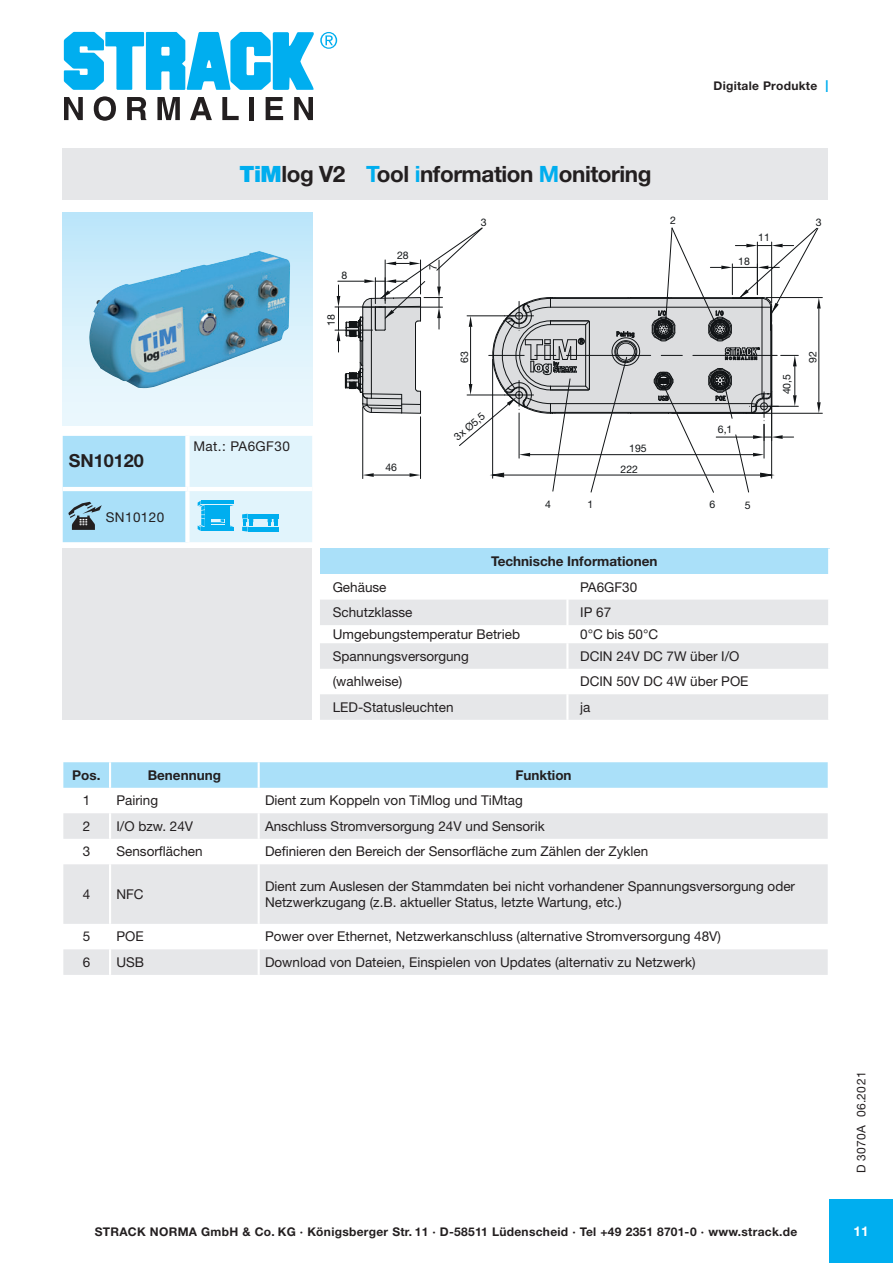
<style>
.page{position:relative;width:893px;height:1263px;background:#fff}
.page>*{position:absolute;margin:0;border:0;box-sizing:border-box;transform-origin:0 0}
.t1{font:700 22.5px "Helvetica Neue LT Std";letter-spacing:-.02em;color:#231f20}
.t2{font:700 18px "Helvetica Neue LT Std";color:#231f20}
.Grndschr__10_12_FutL{font:13.5px/15.8px "Helvetica Neue LT Std";color:#231f20}
.t3{font:700 13.5px "Helvetica Neue LT Std";color:#231f20}
.Grndschr__10_12_FutL-2{font:13.5px "Helvetica Neue LT Std";letter-spacing:.03em;color:#231f20}
.t4{font:700 13.5px "Helvetica Neue LT Std";color:#fff}
.t5{font:700 12px "Helvetica Neue LT Std";letter-spacing:.025em;color:#231f20}
.t6{font:12px "Helvetica Neue LT Std";letter-spacing:.03em;color:#231f20}
.t7{font:10.5px/20.5px "Helvetica Neue LT Std";color:#111416}
.s1{font-weight:900;color:#00aeef}
.s2{color:#00aeef}
.s3{font-weight:400;font-size:16.5px;color:#00aeef}
</style>
<div class="page">
<svg style="left:64px;top:97px;width:19px;height:23px"></svg>
<svg style="left:94px;top:96px;width:22px;height:25px"></svg>
<svg style="left:127px;top:97px;width:19px;height:23px"></svg>
<svg style="left:157px;top:97px;width:23px;height:23px"></svg>
<svg style="left:190px;top:97px;width:22px;height:23px"></svg>
<svg style="left:222px;top:97px;width:17px;height:23px"></svg>
<div style="left:249px;top:97px;width:5px;height:23px;background:#231f20"></div>
<svg style="left:266px;top:97px;width:17px;height:23px"></svg>
<svg style="left:294px;top:97px;width:19px;height:23px"></svg>
<svg style="left:64px;top:32px;width:273px;height:58px"></svg>
<div style="left:829px;top:1199px;width:64px;height:64px;background:#00aeef"></div>
<hr style="left:766px;top:297px;width:56px;height:1px;background:#111416">
<hr style="left:672px;top:413px;width:150px;height:1px;background:#111416">
<hr style="left:335px;top:330px;width:37px;height:1px;background:#111416">
<hr style="left:335px;top:307px;width:47px;height:1px;background:#111416">
<svg style="left:337px;top:228px;width:484px;height:265px"></svg>
<div style="left:63px;top:213px;width:249px;height:212px;background:linear-gradient(to bottom,#bde6fa,#eff9fd)"></div>
<div style="left:320px;top:549px;width:509px;height:25px;background:#aae0f9"></div>
<svg style="left:320px;top:600px;width:508px;height:120px;fill:#e6e7e9"></svg>
<hr style="left:828px;top:549px;width:2px;height:25px;background:#fff">
<hr style="left:566px;top:600px;width:2px;height:25px;background:#fff">
<svg style="left:566px;top:625px;width:2px;height:18px"></svg>
<hr style="left:566px;top:643px;width:2px;height:26px;background:#fff">
<hr style="left:566px;top:669px;width:2px;height:25px;background:#fff">
<hr style="left:566px;top:694px;width:2px;height:26px;background:#fff">
<img style="left:89px;top:251px;width:201px;height:137px">
<svg style="left:63px;top:762px;width:765px;height:26px;background:#abe0f9"></svg>
<svg style="left:63px;top:813px;width:765px;height:162px;fill:#e6e7e9"></svg>
<hr style="left:109px;top:762px;width:2px;height:26px;background:#fff">
<hr style="left:258px;top:762px;width:2px;height:26px;background:#fff">
<hr style="left:109px;top:813px;width:2px;height:26px;background:#fff">
<hr style="left:258px;top:813px;width:2px;height:26px;background:#fff">
<hr style="left:109px;top:839px;width:2px;height:25px;background:#fff">
<hr style="left:258px;top:839px;width:2px;height:25px;background:#fff">
<hr style="left:109px;top:864px;width:2px;height:60px;background:#fff">
<hr style="left:258px;top:864px;width:2px;height:60px;background:#fff">
<hr style="left:109px;top:924px;width:2px;height:25px;background:#fff">
<hr style="left:258px;top:924px;width:2px;height:25px;background:#fff">
<hr style="left:109px;top:949px;width:2px;height:26px;background:#fff">
<hr style="left:258px;top:949px;width:2px;height:26px;background:#fff">
<div style="left:63px;top:549px;width:249px;height:171px;background:#e6e7e9"></div>
<div style="left:63px;top:149px;width:765px;height:51px;background:#e6e7e9"></div>
<svg style="left:63px;top:436px;width:249px;height:106px;background:#bbe4f6"></svg>
<p class="t1" style="left:239px;top:160px;width:413px"><span class="s1">TiM</span>log V2 <span class="s2">T</span>ool <span class="s2">i</span>nformation <span class="s2">M</span>onitoring</p>
<p class="t5" style="left:713px;top:78px;width:117px">Digitale Produkte <span class="s3">I</span></p>
<p class="t7" style="left:481px;top:211px;width:7px">3</p>
<p class="t7" style="left:670px;top:210px;width:7px">2</p>
<p class="t7" style="left:816px;top:212px;width:7px">3</p>
<p class="t2" style="left:69px;top:449px;width:77px">SN10120</p>
<p class="Grndschr__10_12_FutL-2" style="left:106px;top:509px;width:60px">SN10120</p>
<p class="Grndschr__10_12_FutL-2" style="left:193px;top:438px;width:98px">Mat.: PA6GF30</p>
<p class="t7" style="left:341px;top:265px;width:7px">8</p>
<p class="t7" style="left:321px;top:326px;width:13px;rotate:-90deg">18</p>
<p class="t7" style="left:397px;top:245px;width:13px">28</p>
<p class="t7" style="left:423px;top:270px;width:7px;rotate:-90deg">7</p>
<p class="t7" style="left:385px;top:456px;width:13px">46</p>
<p class="t7" style="left:454px;top:363px;width:13px;rotate:-90deg">63</p>
<p class="t7" style="left:449px;top:430px;width:38px;rotate:-40deg">3x Ø5,5</p>
<p class="t7" style="left:738px;top:251px;width:13px">18</p>
<p class="t7" style="left:758px;top:227px;width:13px">11</p>
<p class="t7" style="left:620px;top:438px;width:28px;text-indent:9px">195<br>222</p>
<p class="t7" style="left:718px;top:419px;width:16px">6,1</p>
<p class="t7" style="left:545px;top:494px;width:7px">4</p>
<p class="t7" style="left:588px;top:494px;width:7px">1</p>
<p class="t7" style="left:709px;top:494px;width:7px">6</p>
<p class="t7" style="left:745px;top:494px;width:7px">5</p>
<p class="t7" style="left:776px;top:394px;width:22px;rotate:-90deg">40,5</p>
<p class="t7" style="left:802px;top:363px;width:13px;rotate:-90deg">92</p>
<p class="t3" style="left:491px;top:553px;width:168px">Technische Informationen</p>
<p class="Grndschr__10_12_FutL" style="left:333px;top:579px;width:55px">Gehäuse</p>
<p class="Grndschr__10_12_FutL" style="left:580px;top:579px;width:59px">PA6GF30</p>
<p class="Grndschr__10_12_FutL" style="left:333px;top:604px;width:81px">Schutzklasse</p>
<p class="Grndschr__10_12_FutL" style="left:580px;top:604px;width:33px">IP 67</p>
<p class="Grndschr__10_12_FutL" style="left:333px;top:626px;width:189px">Umgebungstemperatur Betrieb</p>
<p class="Grndschr__10_12_FutL" style="left:580px;top:626px;width:80px">0°C bis 50°C</p>
<p class="Grndschr__10_12_FutL" style="left:333px;top:648px;width:138px">Spannungsversorgung</p>
<p class="Grndschr__10_12_FutL" style="left:580px;top:648px;width:161px">DCIN 24V DC 7W über I/O</p>
<p class="Grndschr__10_12_FutL" style="left:333px;top:673px;width:71px">(wahlweise)</p>
<p class="Grndschr__10_12_FutL" style="left:580px;top:673px;width:170px">DCIN 50V DC 4W über POE</p>
<p class="Grndschr__10_12_FutL" style="left:333px;top:699px;width:122px">LED-Statusleuchten</p>
<p class="Grndschr__10_12_FutL" style="left:580px;top:699px;width:12px">ja</p>
<p class="t3" style="left:72px;top:767px;width:30px">Pos.</p>
<p class="t3" style="left:148px;top:767px;width:75px">Benennung</p>
<p class="t3" style="left:515px;top:767px;width:58px">Funktion</p>
<p class="Grndschr__10_12_FutL" style="left:83px;top:792px;width:9px">1</p>
<p class="Grndschr__10_12_FutL" style="left:116px;top:792px;width:43px">Pairing</p>
<p class="Grndschr__10_12_FutL" style="left:265px;top:792px;width:259px">Dient zum Koppeln von TiMlog und TiMtag</p>
<p class="Grndschr__10_12_FutL" style="left:83px;top:818px;width:9px">2</p>
<p class="Grndschr__10_12_FutL" style="left:116px;top:818px;width:78px">I/O bzw. 24V</p>
<p class="Grndschr__10_12_FutL" style="left:265px;top:818px;width:281px">Anschluss Stromversorgung 24V und Sensorik</p>
<p class="Grndschr__10_12_FutL" style="left:83px;top:843px;width:9px">3</p>
<p class="Grndschr__10_12_FutL" style="left:116px;top:843px;width:88px">Sensorflächen</p>
<p class="Grndschr__10_12_FutL" style="left:265px;top:843px;width:385px">Definieren den Bereich der Sensorfläche zum Zählen der Zyklen</p>
<p class="Grndschr__10_12_FutL" style="left:83px;top:886px;width:9px">4</p>
<p class="Grndschr__10_12_FutL" style="left:116px;top:886px;width:29px">NFC</p>
<p class="Grndschr__10_12_FutL" style="left:265px;top:878px;width:532px">Dient zum Auslesen der Stammdaten bei nicht vorhandener Spannungsversorgung oder<br>Netzwerkzugang (z.B. aktueller Status, letzte Wartung, etc.)</p>
<p class="Grndschr__10_12_FutL" style="left:83px;top:928px;width:9px">5</p>
<p class="Grndschr__10_12_FutL" style="left:116px;top:928px;width:29px">POE</p>
<p class="Grndschr__10_12_FutL" style="left:265px;top:928px;width:457px">Power over Ethernet, Netzwerkanschluss (alternative Stromversorgung 48V)</p>
<p class="Grndschr__10_12_FutL" style="left:83px;top:954px;width:9px">6</p>
<p class="Grndschr__10_12_FutL" style="left:116px;top:954px;width:29px">USB</p>
<p class="Grndschr__10_12_FutL" style="left:265px;top:954px;width:432px">Download von Dateien, Einspielen von Updates (alternativ zu Netzwerk)</p>
<p class="t6" style="left:854px;top:1173px;width:103px;rotate:-90deg">D 3070A 06.2021</p>
<p class="t5" style="left:95px;top:1224px;width:704px">STRACK NORMA GmbH &amp; Co. KG · Königsberger Str. 11 · D-58511 Lüdenscheid · Tel +49 2351 8701-0 · www.strack.de</p>
<p class="t4" style="left:854px;top:1222px;width:17px">11</p>
</div>
